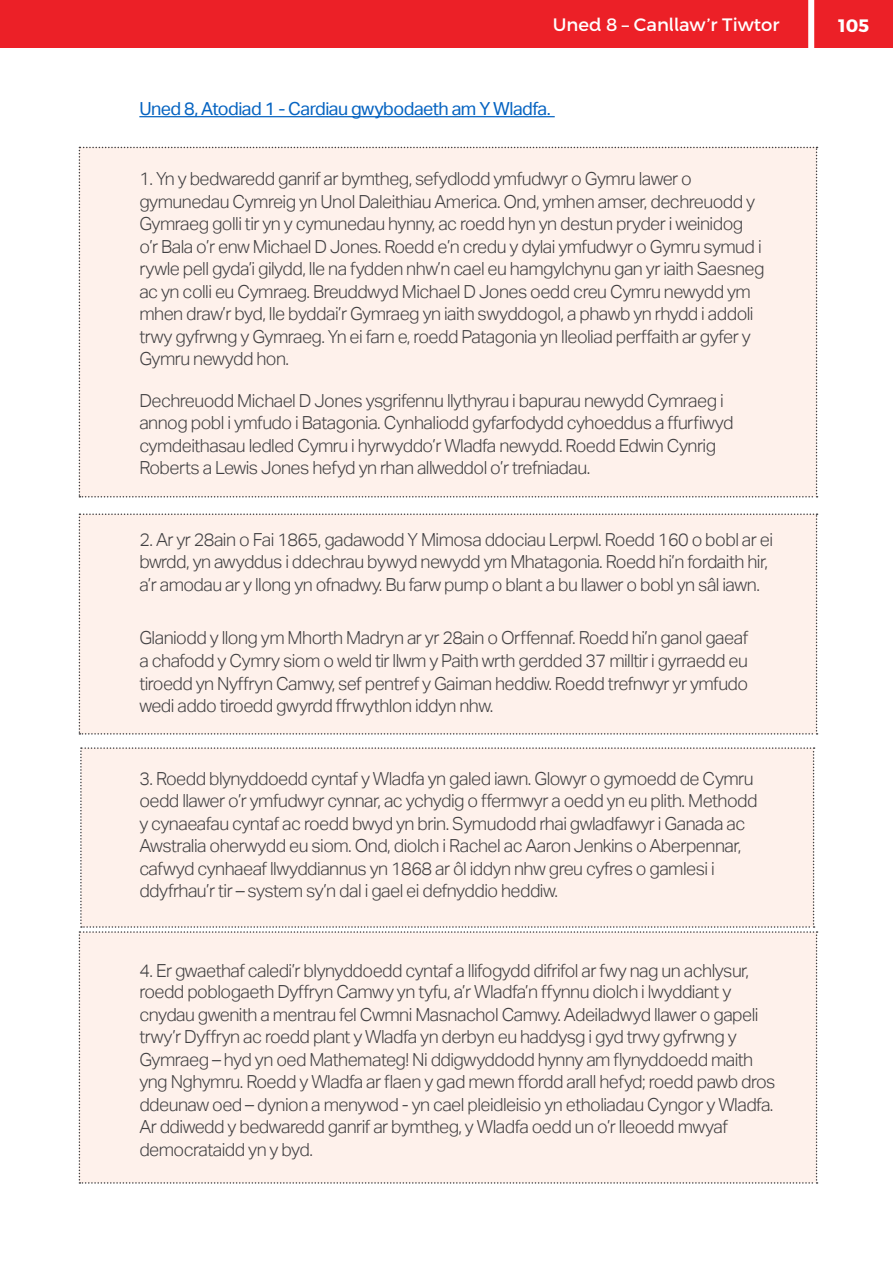
<style>
.page{position:relative;width:893px;height:1263px;background:#fff}
.page>*{position:absolute;margin:0;border:0;box-sizing:border-box;transform-origin:0 0}
.t1{font:300 18px/22.5px "Aktiv Grotesk";letter-spacing:-.03em;color:#414042}
.t2{font:18px "Aktiv Grotesk";letter-spacing:-.03em;color:#0563c1}
.t3{font:18px "Cymraeg";color:#fff}
.t4{font:700 18px "Cymraeg";color:#fff}
</style>
<div class="page">
<div style="left:0;top:0;width:893px;height:48px;background:#ec2027"></div>
<div style="left:808px;top:0;width:6px;height:60px;background:#fff"></div>
<div style="left:79px;top:513px;width:738px;height:222px;background:#fef1eb"></div>
<div style="left:79px;top:147px;width:738px;height:350px;background:#fef1eb"></div>
<div style="left:79px;top:747px;width:738px;height:437px;background:#fef1eb"></div>
<hr style="left:139px;top:116px;width:416px;height:1px;background:#0563c1">
<p class="t3" style="left:553px;top:14px;width:228px">Uned 8 – Canllaw’r Tiwtor</p>
<p class="t4" style="left:838px;top:14px;width:33px">105</p>
<p class="t2" style="left:139px;top:98px;width:413px">Uned 8, Atodiad 1 - Cardiau gwybodaeth am Y Wladfa.</p>
<p class="t1" style="left:139px;top:168px;width:627px">1. Yn y bedwaredd ganrif ar bymtheg, sefydlodd ymfudwyr o Gymru lawer o gymunedau Cymreig yn Unol Daleithiau America. Ond, ymhen amser, dechreuodd y Gymraeg golli tir yn y cymunedau hynny, ac roedd hyn yn destun pryder i weinidog o’r Bala o’r enw Michael D Jones. Roedd e’n credu y dylai ymfudwyr o Gymru symud i rywle pell gyda’i gilydd, lle na fydden nhw’n cael eu hamgylchynu gan yr iaith Saesneg ac yn colli eu Cymraeg. Breuddwyd Michael D Jones oedd creu Cymru newydd ym mhen draw’r byd, lle byddai’r Gymraeg yn iaith swyddogol, a phawb yn rhydd i addoli trwy gyfrwng y Gymraeg. Yn ei farn e, roedd Patagonia yn lleoliad perffaith ar gyfer y Gymru newydd hon.</p>
<p class="t1" style="left:139px;top:389px;width:596px">Dechreuodd Michael D Jones ysgrifennu llythyrau i bapurau newydd Cymraeg i annog pobl i ymfudo i Batagonia. Cynhaliodd gyfarfodydd cyhoeddus a ffurfiwyd cymdeithasau ledled Cymru i hyrwyddo’r Wladfa newydd. Roedd Edwin Cynrig Roberts a Lewis Jones hefyd yn rhan allweddol o’r trefniadau.</p>
<p class="t1" style="left:139px;top:528px;width:635px">2. Ar yr 28ain o Fai 1865, gadawodd Y Mimosa ddociau Lerpwl. Roedd 160 o bobl ar ei bwrdd, yn awyddus i ddechrau bywyd newydd ym Mhatagonia. Roedd hi’n fordaith hir, a’r amodau ar y llong yn ofnadwy. Bu farw pump o blant a bu llawer o bobl yn sâl iawn.</p>
<p class="t1" style="left:139px;top:627px;width:610px;text-align:justify">Glaniodd y llong ym Mhorth Madryn ar yr 28ain o Orffennaf. Roedd hi’n ganol gaeaf a chafodd y Cymry siom o weld tir llwm y Paith wrth gerdded 37 milltir i gyrraedd eu tiroedd yn Nyffryn Camwy, sef pentref y Gaiman heddiw. Roedd trefnwyr yr ymfudo wedi addo tiroedd gwyrdd ffrwythlon iddyn nhw.</p>
<p class="t1" style="left:139px;top:767px;width:620px">3. Roedd blynyddoedd cyntaf y Wladfa yn galed iawn. Glowyr o gymoedd de Cymru oedd llawer o’r ymfudwyr cynnar, ac ychydig o ffermwyr a oedd yn eu plith. Methodd y cynaeafau cyntaf ac roedd bwyd yn brin. Symudodd rhai gwladfawyr i Ganada ac Awstralia oherwydd eu siom. Ond, diolch i Rachel ac Aaron Jenkins o Aberpennar, cafwyd cynhaeaf llwyddiannus yn 1868 ar ôl iddyn nhw greu cyfres o gamlesi i ddyfrhau’r tir – system sy’n dal i gael ei defnyddio heddiw.</p>
<p class="t1" style="left:139px;top:959px;width:638px">4. Er gwaethaf caledi’r blynyddoedd cyntaf a llifogydd difrifol ar fwy nag un achlysur, roedd poblogaeth Dyffryn Camwy yn tyfu, a’r Wladfa’n ffynnu diolch i lwyddiant y cnydau gwenith a mentrau fel Cwmni Masnachol Camwy. Adeiladwyd llawer o gapeli trwy’r Dyffryn ac roedd plant y Wladfa yn derbyn eu haddysg i gyd trwy gyfrwng y Gymraeg – hyd yn oed Mathemateg! Ni ddigwyddodd hynny am flynyddoedd maith yng Nghymru. Roedd y Wladfa ar flaen y gad mewn ffordd arall hefyd; roedd pawb dros ddeunaw oed – dynion a menywod - yn cael pleidleisio yn etholiadau Cyngor y Wladfa.<br>Ar ddiwedd y bedwaredd ganrif ar bymtheg, y Wladfa oedd un o’r lleoedd mwyaf democrataidd yn y byd.</p>
</div>
